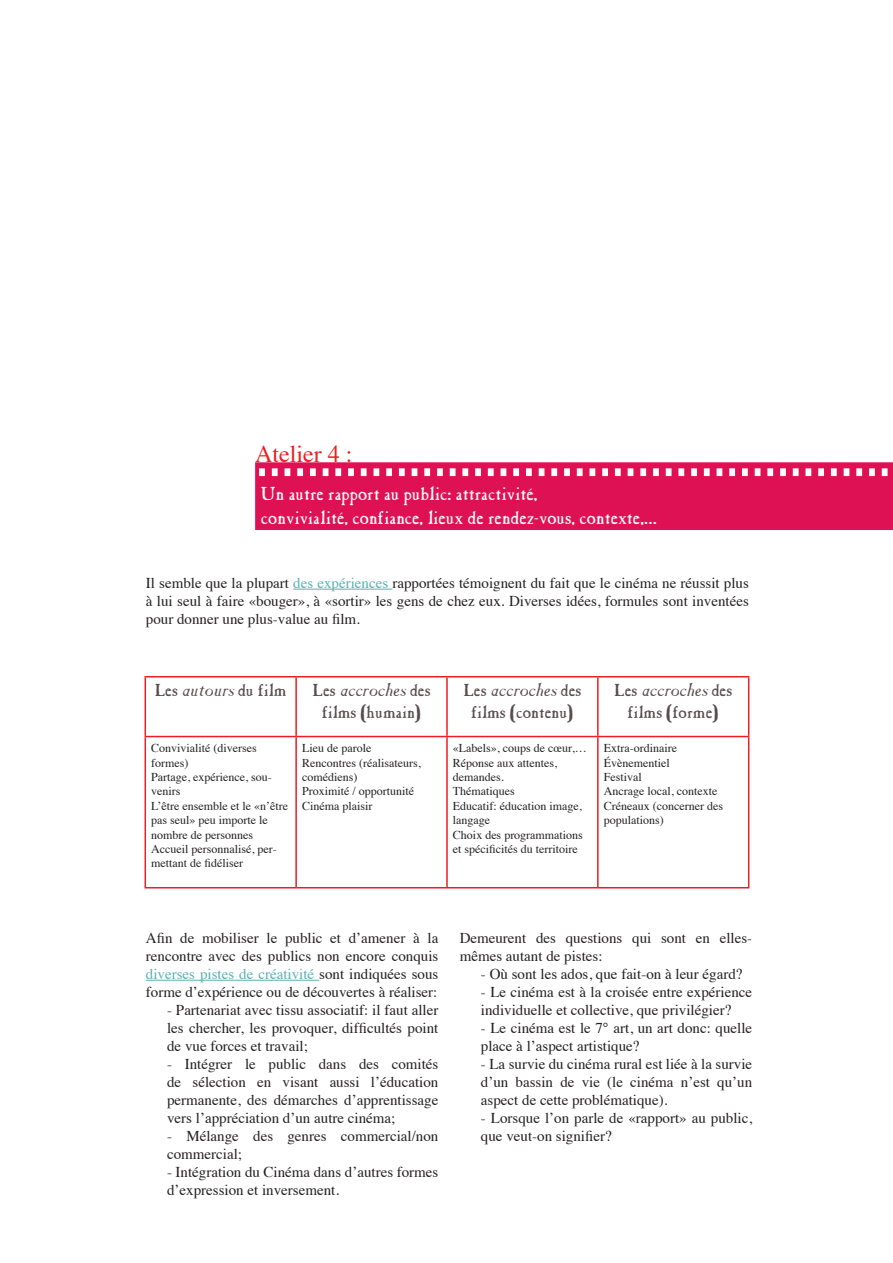
<style>
.page{position:relative;width:893px;height:1263px;background:#fff}
.page>*{position:absolute;margin:0;border:0;box-sizing:border-box;transform-origin:0 0}
.t1{font:24px "Times";color:#ee1d23}
.t2{font:19.5px/23.4px "Casablanca Antique Plain";color:#fff}
.t3{font:18px "Casablanca Antique Plain";color:#564b4d}
.t4{font:italic 18px "Casablanca Antique";color:#564b4d}
.t5{font:15px/18px "Times";color:#231f20}
.t6{font:12px/14.4px "Times";color:#231f20}
.s1{color:#58b0b1}
.s2{font-family:"Casablanca Antique";font-style:italic}
.s3{font-family:"Casablanca Antique Plain";font-style:normal}
</style>
<div class="page">
<svg style="left:255px;top:462px;width:638px;height:68px;background:#df1e5d"></svg>
<hr style="left:293px;top:589px;width:99px;height:1px;background:#58b0b1">
<hr style="left:146px;top:980px;width:173px;height:1px;background:#58b0b1">
<hr style="left:145px;top:676px;width:151px;height:1px;background:#ee1d23">
<hr style="left:145px;top:677px;width:1px;height:59px;background:#ee1d23">
<hr style="left:296px;top:676px;width:151px;height:1px;background:#ee1d23">
<hr style="left:295px;top:677px;width:2px;height:59px;background:#ee1d23">
<hr style="left:447px;top:676px;width:151px;height:1px;background:#ee1d23">
<hr style="left:446px;top:677px;width:2px;height:59px;background:#ee1d23">
<hr style="left:598px;top:676px;width:151px;height:1px;background:#ee1d23">
<hr style="left:597px;top:677px;width:2px;height:59px;background:#ee1d23">
<hr style="left:748px;top:677px;width:1px;height:59px;background:#ee1d23">
<hr style="left:145px;top:736px;width:151px;height:1px;background:#ee1d23">
<hr style="left:145px;top:737px;width:1px;height:150px;background:#ee1d23">
<hr style="left:296px;top:736px;width:151px;height:1px;background:#ee1d23">
<hr style="left:295px;top:737px;width:2px;height:150px;background:#ee1d23">
<hr style="left:447px;top:736px;width:151px;height:1px;background:#ee1d23">
<hr style="left:446px;top:737px;width:2px;height:150px;background:#ee1d23">
<hr style="left:598px;top:736px;width:151px;height:1px;background:#ee1d23">
<hr style="left:597px;top:737px;width:2px;height:150px;background:#ee1d23">
<hr style="left:748px;top:737px;width:1px;height:150px;background:#ee1d23">
<hr style="left:145px;top:887px;width:151px;height:1px;background:#ee1d23">
<hr style="left:296px;top:887px;width:151px;height:1px;background:#ee1d23">
<hr style="left:447px;top:887px;width:151px;height:1px;background:#ee1d23">
<hr style="left:598px;top:887px;width:151px;height:1px;background:#ee1d23">
<h1 class="t1" style="left:255px;top:432px;width:99px">Atelier 4 :</h1>
<h2 class="t2" style="left:261px;top:483px;width:397px">Un autre rapport au public: attractivité,<br>convivialité, confiance, lieux de rendez-vous, contexte,…</h2>
<p class="t5" style="left:146px;top:573px;width:605px;text-align:justify">Il semble que la plupart <span class="s1">des expériences</span> rapportées témoignent du fait que le cinéma ne réussit plus à lui seul à faire «bouger», à «sortir» les gens de chez eux. Diverses idées, formules sont inventées pour donner une plus-value au film.</p>
<p class="t3" style="left:155px;top:680px;width:133px">Les <span class="s2">autours</span> du film</p>
<p class="t4" style="left:313px;top:679px;width:119px"><span class="s3">Les</span> accroches <span class="s3">des</span></p>
<p class="t3" style="left:322px;top:702px;width:101px">films (humain)</p>
<p class="t4" style="left:463px;top:679px;width:119px"><span class="s3">Les</span> accroches <span class="s3">des</span></p>
<p class="t3" style="left:471px;top:702px;width:104px">films (contenu)</p>
<p class="t4" style="left:614px;top:679px;width:119px"><span class="s3">Les</span> accroches <span class="s3">des</span></p>
<p class="t3" style="left:627px;top:702px;width:93px">films (forme)</p>
<p class="t6" style="left:151px;top:740px;width:138px">Convivialité (diverses formes)<br>Partage, expérience, sou&shy;venirs<br>L’être ensemble et le «n’être pas seul» peu importe le nombre de personnes<br>Accueil personnalisé, per&shy;mettant de fidéliser</p>
<p class="t6" style="left:302px;top:740px;width:120px">Lieu de parole<br>Rencontres (réalisateurs, comédiens)<br>Proximité / opportunité<br>Cinéma plaisir</p>
<p class="t6" style="left:453px;top:740px;width:135px">«Labels», coups de cœur,…<br>Réponse aux attentes, demandes.<br>Thématiques<br>Educatif: éducation image, langage<br>Choix des programmations et spécificités du territoire</p>
<p class="t6" style="left:604px;top:740px;width:121px">Extra-ordinaire<br>Évènementiel<br>Festival<br>Ancrage local, contexte<br>Créneaux (concerner des populations)</p>
<p class="t5" style="left:146px;top:928px;width:294px;text-align:justify">Afin de mobiliser le public et d’amener à la rencontre avec des publics non encore conquis <span class="s1">diverses pistes de créativité</span> sont indiquées sous forme d’expérience ou de découvertes à réaliser:</p>
<p class="t5" style="left:167px;top:1000px;width:273px;text-align:justify">- Partenariat avec tissu associatif: il faut aller les chercher, les provoquer, difficultés point de vue forces et travail;</p>
<p class="t5" style="left:167px;top:1054px;width:273px;text-align:justify">- Intégrer le public dans des comités de sélection en visant aussi l’éducation permanente, des démarches d’apprentissage vers l’appréciation d’un autre cinéma;</p>
<p class="t5" style="left:167px;top:1126px;width:273px">- Mélange des genres commercial/non commercial;</p>
<p class="t5" style="left:167px;top:1162px;width:273px">- Intégration du Cinéma dans d’autres formes d’expression et inversement.</p>
<p class="t5" style="left:460px;top:928px;width:294px">Demeurent des questions qui sont en elles&shy;mêmes autant de pistes:</p>
<p class="t5" style="left:481px;top:964px;width:263px">- Où sont les ados, que fait-on à leur égard?</p>
<p class="t5" style="left:481px;top:982px;width:273px">- Le cinéma est à la croisée entre expérience individuelle et collective, que privilégier?</p>
<p class="t5" style="left:481px;top:1018px;width:273px">- Le cinéma est le 7° art, un art donc: quelle place à l’aspect artistique?</p>
<p class="t5" style="left:481px;top:1054px;width:273px;text-align:justify">- La survie du cinéma rural est liée à la survie d’un bassin de vie (le cinéma n’est qu’un aspect de cette problématique).</p>
<p class="t5" style="left:481px;top:1108px;width:273px">- Lorsque l’on parle de «rapport» au public, que veut-on signifier?</p>
</div>
